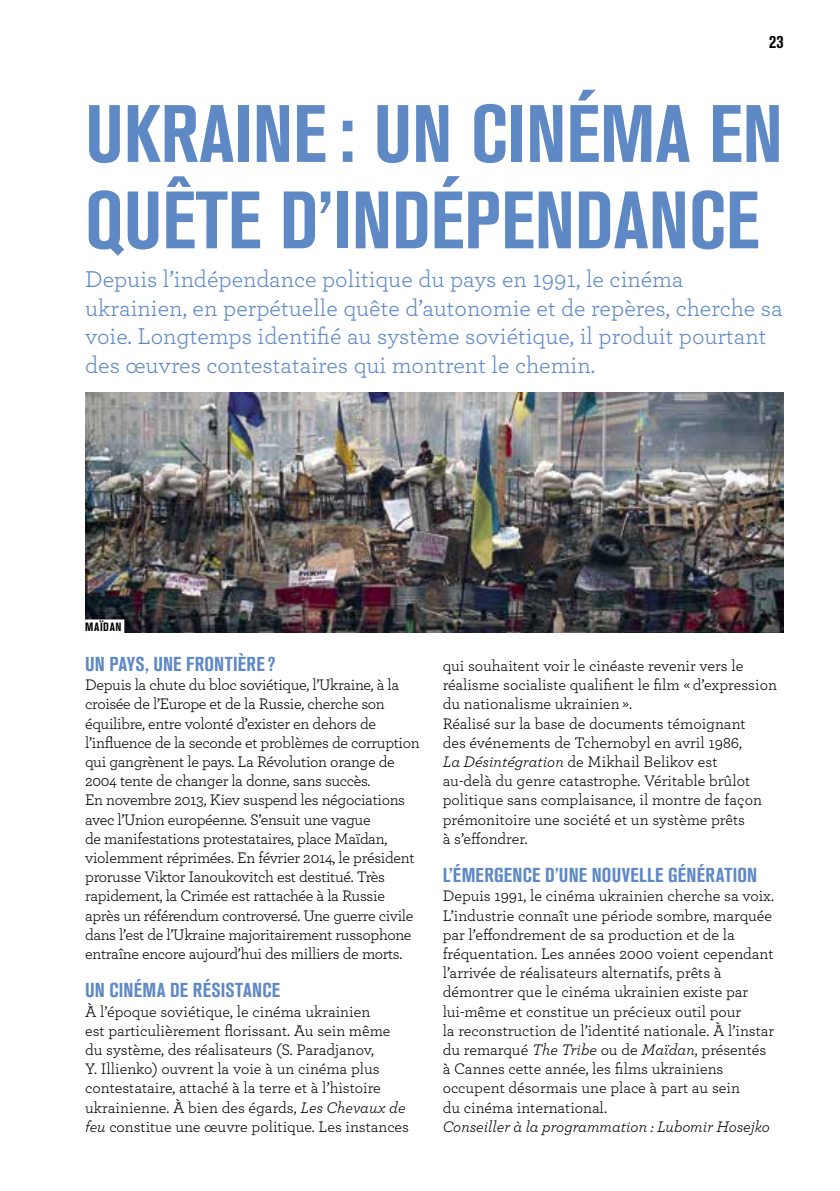
<style>
.page{position:relative;width:840px;height:1191px;background:#fff}
.page>*{position:absolute;margin:0;border:0;box-sizing:border-box;transform-origin:0 0}
.t1{font:700 condensed 80.4px/86.4px "Akzidenz Grotesk BQ";color:#5e89c5}
.t2{font:24px/28.8px "Archer";color:#5e89c5}
.t3{font:700 condensed 20px "Akzidenz Grotesk BQ";letter-spacing:.01em;color:#5e89c5}
.t4{font:700 condensed 18px "Akzidenz Grotesk BQ";color:#000}
.t5{font:16px/19.2px "Archer";letter-spacing:-.01em;color:#000}
.t6{font:italic 16px "Archer";color:#000}
.t7{font:700 condensed 12px "Akzidenz Grotesk BQ";letter-spacing:.06em;color:#000}
.s1{font-style:italic}
</style>
<div class="page">
<img style="left:85px;top:392px;width:697px;height:240px">
<div style="left:85px;top:619px;width:39px;height:16px;background:#fff"></div>
<p class="t4" style="left:768px;top:32px;width:16px">23</p>
<h1 class="t1" style="left:85px;top:91px;width:698px">UKRAINE : UN CINÉMA EN<br>QUÊTE D’INDÉPENDANCE</h1>
<p class="t2" style="left:85px;top:263px;width:698px">Depuis l’indépendance politique du pays en 1991, le cinéma ukrainien, en perpétuelle quête d’autonomie et de repères, cherche sa voie. Longtemps identifié au système soviétique, il produit pourtant des œuvres contestataires qui montrent le chemin.</p>
<p class="t7" style="left:85px;top:620px;width:38px">MAÏDAN</p>
<p class="t3" style="left:85px;top:652px;width:192px">UN PAYS, UNE FRONTIÈRE ?</p>
<p class="t5" style="left:85px;top:674px;width:336px">Depuis la chute du bloc soviétique, l’Ukraine, à la croisée de l’Europe et de la Russie, cherche son équilibre, entre volonté d’exister en dehors de l’influence de la seconde et problèmes de corruption qui gangrènent le pays. La Révolution orange de 2004 tente de changer la donne, sans succès.<br>En novembre 2013, Kiev suspend les négociations avec l’Union européenne. S’ensuit une vague<br>de manifestations protestataires, place Maïdan, violemment réprimées. En février 2014, le président prorusse Viktor Ianoukovitch est destitué. Très rapidement, la Crimée est rattachée à la Russie après un référendum controversé. Une guerre civile dans l’est de l’Ukraine majoritairement russophone entraîne encore aujourd’hui des milliers de morts.</p>
<p class="t3" style="left:85px;top:979px;width:196px">UN CINÉMA DE RÉSISTANCE</p>
<p class="t5" style="left:85px;top:1001px;width:325px">À l’époque soviétique, le cinéma ukrainien<br>est particulièrement florissant. Au sein même du système, des réalisateurs (S. Paradjanov,<br>Y. Illienko) ouvrent la voie à un cinéma plus contestataire, attaché à la terre et à l’histoire ukrainienne. À bien des égards, <span class="s1">Les Chevaux de feu</span> constitue une œuvre politique. Les instances</p>
<p class="t5" style="left:442px;top:655px;width:335px">qui souhaitent voir le cinéaste revenir vers le réalisme socialiste qualifient le film « d’expression du nationalisme ukrainien ».<br>Réalisé sur la base de documents témoignant<br>des événements de Tchernobyl en avril 1986,<br><span class="s1">La Désintégration</span> de Mikhail Belikov est<br>au-delà du genre catastrophe. Véritable brûlot politique sans complaisance, il montre de façon prémonitoire une société et un système prêts<br>à s’effondrer.</p>
<p class="t3" style="left:442px;top:863px;width:316px">L’ÉMERGENCE D’UNE NOUVELLE GÉNÉRATION</p>
<p class="t5" style="left:442px;top:885px;width:333px">Depuis 1991, le cinéma ukrainien cherche sa voix.<br>L’industrie connaît une période sombre, marquée par l’effondrement de sa production et de la fréquentation. Les années 2000 voient cependant l’arrivée de réalisateurs alternatifs, prêts à démontrer que le cinéma ukrainien existe par lui-même et constitue un précieux outil pour<br>la reconstruction de l’identité nationale. À l’instar du remarqué <span class="s1">The Tribe</span> ou de <span class="s1">Maïdan</span>, présentés à Cannes cette année, les films ukrainiens occupent désormais une place à part au sein<br>du cinéma international.</p>
<p class="t6" style="left:442px;top:1115px;width:328px">Conseiller à la programmation : Lubomir Hosejko</p>
</div>
